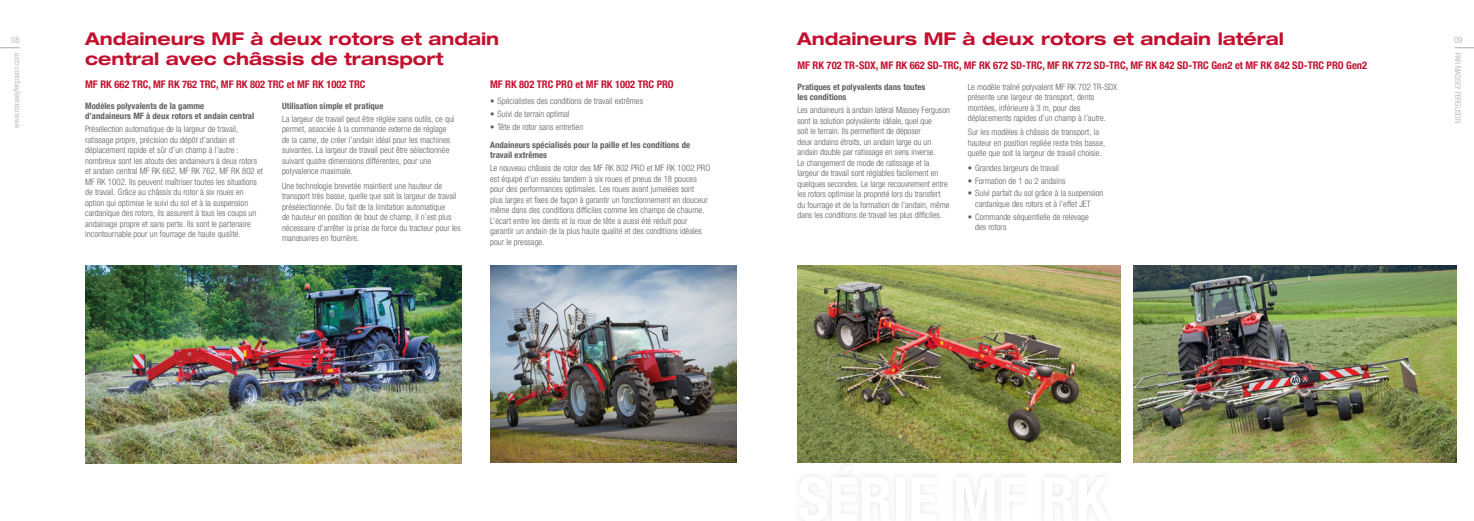
<style>
.page{position:relative;width:1474px;height:521px;background:#fff}
.page>*{position:absolute;margin:0;border:0;box-sizing:border-box;transform-origin:0 0}
.t1{font:700 condensed 61.25px "Helvetica Neue LTW1 G";color:#fff}
.Heading_-_Red{font:700 expanded 17.5px "Helvetica Neue LTW1 G";color:#c3102f}
.Heading_3_-_Red{font:700 condensed 10.5px "Helvetica Neue LTW1 G";color:#c3102f}
.Body_-_Grey{font:300 condensed 8.75px/10.5px "Helvetica Neue LTW1 G";letter-spacing:.005em;color:#5f5f62}
.Subheading{font:700 condensed 8.75px/10.5px "Helvetica Neue LTW1 G";letter-spacing:.005em;color:#5f5f62}
.t2{font:300 condensed 8.75px "Helvetica Neue LTW1 G";color:#abacb0}
.t3{font:300 condensed 7.88px "Helvetica Neue LTW1 G";color:#abacb0}
</style>
<div class="page">
<div style="left:792px;top:459px;width:322px;height:62px;background:#5f5f62;opacity:.17"></div>
<img style="left:797px;top:265px;width:323px;height:198px">
<img style="left:1133px;top:265px;width:323px;height:198px">
<img style="left:490px;top:265px;width:247px;height:198px">
<img style="left:85px;top:265px;width:376px;height:199px">
<svg style="left:0;top:47px;width:20px;height:1px"></svg>
<svg style="left:1455px;top:48px;width:18px;height:1px"></svg>
<p class="t2" style="left:11px;top:35px;width:10px">08</p>
<p class="t3" style="left:12px;top:128px;width:77px;rotate:-90deg">www.masseyferguson.com</p>
<p class="Heading_-_Red" style="left:85px;top:28px;width:415px">Andaineurs MF à deux rotors et andain</p>
<p class="t2" style="left:1453px;top:35px;width:10px">09</p>
<p class="Heading_-_Red" style="left:85px;top:47px;width:360px">central avec châssis de transport</p>
<p class="Heading_-_Red" style="left:797px;top:28px;width:488px">Andaineurs MF à deux rotors et andain latéral</p>
<p class="Subheading" style="left:797px;top:81px;width:129px">Pratiques et polyvalents dans toutes les conditions</p>
<p class="Body_-_Grey" style="left:797px;top:105px;width:154px">Les andaineurs à andain latéral Massey Ferguson sont la solution polyvalente idéale, quel que<br>soit le terrain. Ils permettent de déposer<br>deux andains étroits, un andain large ou un andain double par ratissage en sens inverse.<br>Le changement de mode de ratissage et la largeur de travail sont réglables facilement en quelques secondes. Le large recouvrement entre les rotors optimise la propreté lors du transfert du fourrage et de la formation de l’andain, même dans les conditions de travail les plus difficiles.</p>
<p class="t3" style="left:1462px;top:53px;width:72px;rotate:90deg">PAR MASSEY FERGUSON</p>
<p class="Heading_3_-_Red" style="left:797px;top:59px;width:571px">MF RK 702 TR-SDX, MF RK 662 SD-TRC, MF RK 672 SD-TRC, MF RK 772 SD-TRC, MF RK 842 SD-TRC Gen2 et MF RK 842 SD-TRC PRO Gen2</p>
<p class="Heading_3_-_Red" style="left:85px;top:78px;width:282px">MF RK 662 TRC, MF RK 762 TRC, MF RK 802 TRC et MF RK 1002 TRC</p>
<p class="Subheading" style="left:85px;top:100px;width:171px">Modèles polyvalents de la gamme<br>d’andaineurs MF à deux rotors et andain central</p>
<p class="Body_-_Grey" style="left:85px;top:124px;width:179px">Présélection automatique de la largeur de travail, ratissage propre, précision du dépôt d’andain et déplacement rapide et sûr d’un champ à l’autre : nombreux sont les atouts des andaineurs à deux rotors et andain central MF RK 662, MF RK 762, MF RK 802 et MF RK 1002. Ils peuvent maîtriser toutes les situations de travail. Grâce au châssis du rotor à six roues en option qui optimise le suivi du sol et à la suspension cardanique des rotors, ils assurent à tous les coups un andainage propre et sans perte. Ils sont le partenaire incontournable pour un fourrage de haute qualité.</p>
<p class="Heading_3_-_Red" style="left:490px;top:78px;width:185px">MF RK 802 TRC PRO et MF RK 1002 TRC PRO</p>
<p class="Body_-_Grey" style="left:490px;top:96px;width:154px">• Spécialistes des conditions de travail extrêmes</p>
<p class="Body_-_Grey" style="left:490px;top:109px;width:81px">• Suivi de terrain optimal</p>
<p class="Body_-_Grey" style="left:490px;top:122px;width:95px">• Tête de rotor sans entretien</p>
<p class="Subheading" style="left:490px;top:139px;width:201px">Andaineurs spécialisés pour la paille et les conditions de travail extrêmes</p>
<p class="Body_-_Grey" style="left:490px;top:163px;width:222px">Le nouveau châssis de rotor des MF RK 802 PRO et MF RK 1002 PRO est équipé d’un essieu tandem à six roues et pneus de 18 pouces pour des performances optimales. Les roues avant jumelées sont<br>plus larges et fixes de façon à garantir un fonctionnement en douceur même dans des conditions difficiles comme les champs de chaume.<br>L’écart entre les dents et la roue de tête a aussi été réduit pour garantir un andain de la plus haute qualité et des conditions idéales pour le pressage.</p>
<p class="Body_-_Grey" style="left:967px;top:81px;width:151px">Le modèle traîné polyvalent MF RK 702 TR‑SDX présente une largeur de transport, dents montées, inférieure à 3 m, pour des déplacements rapides d’un champ à l’autre.</p>
<p class="Body_-_Grey" style="left:967px;top:127px;width:139px">Sur les modèles à châssis de transport, la hauteur en position repliée reste très basse, quelle que soit la largeur de travail choisie.</p>
<p class="Body_-_Grey" style="left:967px;top:162px;width:93px">• Grandes largeurs de travail</p>
<p class="Body_-_Grey" style="left:967px;top:175px;width:99px">• Formation de 1 ou 2 andains</p>
<p class="Body_-_Grey" style="left:975px;top:188px;width:130px;text-indent:-7px">• Suivi parfait du sol grâce à la suspension cardanique des rotors et à l’effet JET</p>
<p class="Body_-_Grey" style="left:975px;top:212px;width:115px;text-indent:-7px">• Commande séquentielle de relevage des rotors</p>
<p class="Subheading" style="left:282px;top:100px;width:103px">Utilisation simple et pratique</p>
<p class="Body_-_Grey" style="left:282px;top:113px;width:174px">La largeur de travail peut être réglée sans outils, ce qui permet, associée à la commande externe de réglage de la came, de créer l’andain idéal pour les machines suivantes. La largeur de travail peut être sélectionnée suivant quatre dimensions différentes, pour une polyvalence maximale.</p>
<p class="Body_-_Grey" style="left:282px;top:180px;width:180px">Une technologie brevetée maintient une hauteur de transport très basse, quelle que soit la largeur de travail présélectionnée. Du fait de la limitation automatique<br>de hauteur en position de bout de champ, il n’est plus nécessaire d’arrêter la prise de force du tracteur pour les manœuvres en fourrière.</p>
<p class="t1" style="left:797px;top:462px;width:312px">SÉRIE MF RK</p>
</div>
